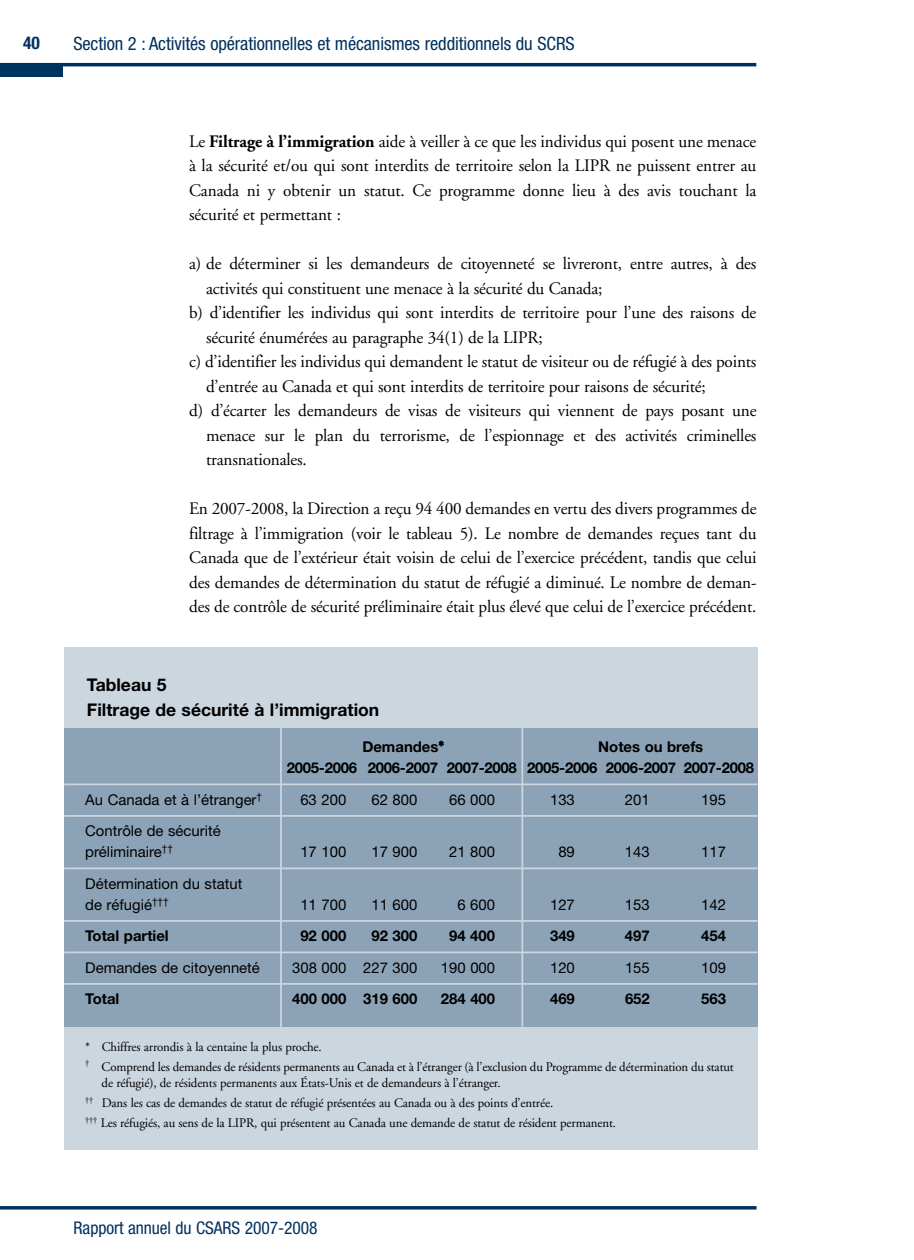
<style>
.page{position:relative;width:914px;height:1260px;background:#fff}
.page>*{position:absolute;margin:0;border:0;box-sizing:border-box;transform-origin:0 0}
.t1{font:condensed 18.38px "Helvetica Neue";letter-spacing:-.005em;color:#00325f}
.t2{font:17.5px/24.5px "Adobe Garamond";letter-spacing:-.01em;color:#000;text-align:justify}
.t3{font:700 17.5px/24.5px "Helvetica Neue";color:#000}
.t4{font:condensed 17.5px "Helvetica Neue";letter-spacing:-.005em;color:#00325f}
.t5{font:700 condensed 17.5px "Helvetica Neue";color:#00325f}
.t6{font:14.88px/21px "Helvetica Neue";color:#000}
.t7{font:700 14.88px/21px "Helvetica Neue";color:#000}
.t8{font:13.12px/16.6px "Adobe Garamond";letter-spacing:-.01em;color:#000}
.t9{font:9.97px "MS Gothic";color:#000}
.s1{font-weight:700}
</style>
<div class="page">
<div style="left:64px;top:648px;width:693px;height:502px;background:#ccd6df"></div>
<div style="left:64px;top:729px;width:693px;height:298px;background:#8ca3b7"></div>
<div style="left:0;top:63px;width:63px;height:14px;background:#00325f"></div>
<hr style="left:0;top:63px;width:756px;height:3px;background:#00325f">
<svg style="left:0;top:1206px;width:756px;height:4px;background:#1f4b72"></svg>
<hr style="left:64px;top:783px;width:693px;height:2px;background:#ccd6df">
<hr style="left:64px;top:815px;width:693px;height:2px;background:#ccd6df">
<hr style="left:64px;top:868px;width:693px;height:1px;background:#ccd6df">
<hr style="left:64px;top:920px;width:693px;height:2px;background:#ccd6df">
<hr style="left:64px;top:952px;width:693px;height:1px;background:#ccd6df">
<hr style="left:64px;top:983px;width:693px;height:2px;background:#ccd6df">
<hr style="left:280px;top:725px;width:2px;height:303px;background:#ccd6df">
<hr style="left:521px;top:722px;width:2px;height:306px;background:#ccd6df">
<p class="t5" style="left:23px;top:37px;width:18px">40</p>
<p class="t1" style="left:73px;top:37px;width:502px">Section 2 : Activités opérationnelles et mécanismes redditionnels du SCRS</p>
<p class="t2" style="left:189px;top:131px;width:569px">Le <span class="s1">Filtrage à l’immigration</span> aide à veiller à ce que les individus qui posent une menace à la sécurité et/ou qui sont interdits de territoire selon la LIPR ne puissent entrer au Canada ni y obtenir un statut. Ce programme donne lieu à des avis touchant la sécurité et permettant :</p>
<p class="t2" style="left:206px;top:253px;width:552px;text-indent:-17px">a) de déterminer si les demandeurs de citoyenneté se livreront, entre autres, à des activités qui constituent une menace à la sécurité du Canada;</p>
<p class="t2" style="left:206px;top:302px;width:551px;text-indent:-17px">b) d’identifier les individus qui sont interdits de territoire pour l’une des raisons de sécurité énumérées au paragraphe 34(1) de la LIPR;</p>
<p class="t2" style="left:206px;top:351px;width:552px;text-indent:-17px">c) d’identifier les individus qui demandent le statut de visiteur ou de réfugié à des points d’entrée au Canada et qui sont interdits de territoire pour raisons de sécurité;</p>
<p class="t2" style="left:206px;top:400px;width:552px;text-indent:-17px">d) d’écarter les demandeurs de visas de visiteurs qui viennent de pays posant une menace sur le plan du terrorisme, de l’espionnage et des activités criminelles transnationales.</p>
<p class="t2" style="left:189px;top:498px;width:569px">En 2007-2008, la Direction a reçu 94 400 demandes en vertu des divers programmes de filtrage à l’immigration (voir le tableau 5). Le nombre de demandes reçues tant du Canada que de l’extérieur était voisin de celui de l’exercice précédent, tandis que celui des demandes de détermination du statut de réfugié a diminué. Le nombre de deman&shy;des de contrôle de sécurité préliminaire était plus élevé que celui de l’exercice précédent.</p>
<p class="t3" style="left:87px;top:673px;width:294px">Tableau 5<br>Filtrage de sécurité à l’immigration</p>
<p class="t7" style="left:362px;top:736px;width:78px">Demandes</p>
<p class="t9" style="left:439px;top:738px;width:6px">∗</p>
<p class="t7" style="left:368px;top:757px;width:150px">2006-2007 2007-2008</p>
<p class="t7" style="left:287px;top:757px;width:72px">2005-2006</p>
<p class="t7" style="left:527px;top:736px;width:228px;text-indent:71px">Notes ou brefs<br>2005-2006 2006-2007 2007-2008</p>
<p class="t6" style="left:85px;top:790px;width:178px">Au Canada et à l’étranger<sup>†</sup></p>
<p class="t6" style="left:300px;top:790px;width:47px">63 200</p>
<p class="t6" style="left:371px;top:790px;width:47px">62 800</p>
<p class="t6" style="left:449px;top:790px;width:47px">66 000</p>
<p class="t6" style="left:550px;top:790px;width:26px">133</p>
<p class="t6" style="left:625px;top:790px;width:26px">201</p>
<p class="t6" style="left:701px;top:790px;width:26px">195</p>
<p class="t6" style="left:85px;top:822px;width:137px">Contrôle de sécurité préliminaire<sup>††</sup></p>
<p class="t6" style="left:300px;top:843px;width:47px">17 100</p>
<p class="t6" style="left:371px;top:843px;width:47px">17 900</p>
<p class="t6" style="left:449px;top:843px;width:47px">21 800</p>
<p class="t6" style="left:558px;top:843px;width:18px">89</p>
<p class="t6" style="left:625px;top:843px;width:26px">143</p>
<p class="t6" style="left:701px;top:843px;width:26px">117</p>
<p class="t6" style="left:85px;top:874px;width:159px">Détermination du statut de réfugié<sup>†††</sup></p>
<p class="t6" style="left:300px;top:895px;width:47px">11 700</p>
<p class="t6" style="left:371px;top:895px;width:47px">11 600</p>
<p class="t6" style="left:457px;top:895px;width:39px">6 600</p>
<p class="t6" style="left:550px;top:895px;width:26px">127</p>
<p class="t6" style="left:625px;top:895px;width:26px">153</p>
<p class="t6" style="left:701px;top:895px;width:26px">142</p>
<p class="t7" style="left:85px;top:925px;width:85px">Total partiel</p>
<p class="t7" style="left:300px;top:925px;width:47px">92 000</p>
<p class="t7" style="left:371px;top:925px;width:47px">92 300</p>
<p class="t7" style="left:449px;top:925px;width:47px">94 400</p>
<p class="t7" style="left:550px;top:925px;width:26px">349</p>
<p class="t7" style="left:625px;top:925px;width:26px">497</p>
<p class="t7" style="left:701px;top:925px;width:26px">454</p>
<p class="t6" style="left:85px;top:958px;width:176px">Demandes de citoyenneté</p>
<p class="t6" style="left:292px;top:958px;width:56px">308 000</p>
<p class="t6" style="left:363px;top:958px;width:56px">227 300</p>
<p class="t6" style="left:441px;top:958px;width:56px">190 000</p>
<p class="t6" style="left:550px;top:958px;width:26px">120</p>
<p class="t6" style="left:625px;top:958px;width:26px">155</p>
<p class="t6" style="left:701px;top:958px;width:26px">109</p>
<p class="t7" style="left:85px;top:988px;width:36px">Total</p>
<p class="t7" style="left:292px;top:988px;width:56px">400 000</p>
<p class="t7" style="left:363px;top:988px;width:56px">319 600</p>
<p class="t7" style="left:441px;top:988px;width:56px">284 400</p>
<p class="t7" style="left:550px;top:988px;width:26px">469</p>
<p class="t7" style="left:625px;top:988px;width:26px">652</p>
<p class="t7" style="left:701px;top:988px;width:26px">563</p>
<p class="t8" style="left:85px;top:1040px;width:238px">* Chiffres arrondis à la centaine la plus proche.</p>
<p class="t8" style="left:102px;top:1059px;width:633px;text-indent:-16px"><sup>†</sup> Comprend les demandes de résidents permanents au Canada et à l’étranger (à l’exclusion du Programme de détermination du statut de réfugié), de résidents permanents aux États-Unis et de demandeurs à l’étranger.</p>
<p class="t8" style="left:85px;top:1096px;width:469px"><sup>††</sup> Dans les cas de demandes de statut de réfugié présentées au Canada ou à des points d’entrée.</p>
<p class="t8" style="left:85px;top:1116px;width:532px"><sup>†††</sup> Les réfugiés, au sens de la LIPR, qui présentent au Canada une demande de statut de résident permanent.</p>
<p class="t4" style="left:73px;top:1221px;width:245px">Rapport annuel du CSARS 2007-2008</p>
</div>
